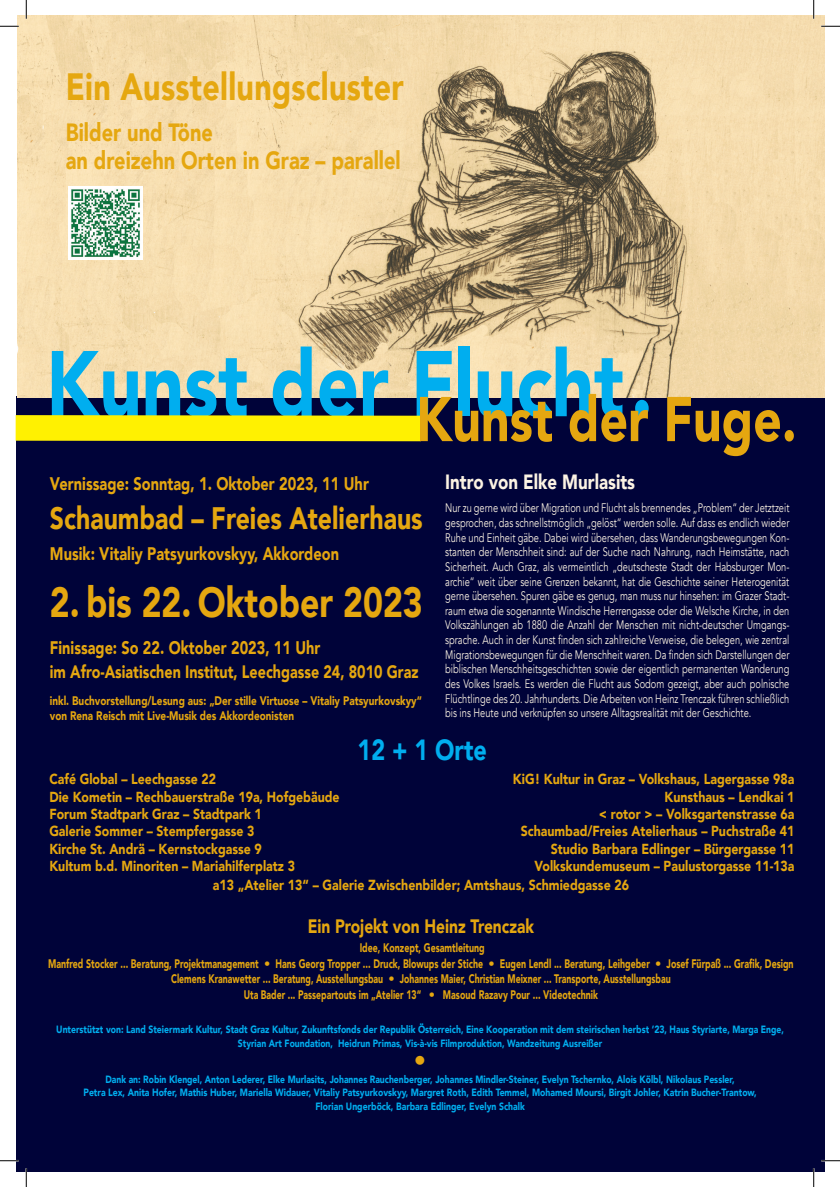
<style>
.page{position:relative;width:840px;height:1187px;background:#fff}
.page>*{position:absolute;margin:0;border:0;box-sizing:border-box;transform-origin:0 0}
.t1{font:900 92.12px "Avenir";color:#00aeef;scale:.8 1}
.t2{font:900 62.5px "Avenir";color:#e5a710;scale:.8 1}
.t3{font:900 42.12px "Avenir";color:#e5a710;scale:.8 1}
.t4{font:900 37.88px "Avenir";letter-spacing:.01em;color:#e5a710;scale:.8 1}
.t5{font:900 31px "Avenir";color:#e5a710;scale:.8 1}
.t6{font:900 29.12px "Avenir";color:#00aeef;scale:.8 1}
.t7{font:900 24.88px "Avenir";color:#e5a710;scale:.8 1}
.t8{font:900 24.75px "Avenir";color:#e5a710}
.t9{font:900 20.62px "Avenir";color:#fcf3e3;scale:.82 1}
.t10{font:900 19.38px "Avenir";color:#e5a710;scale:.8 1}
.t11{font:900 18.25px "Avenir";color:#e5a710;scale:.8 1}
.t12{font:900 18px "Avenir";color:#e5a710;scale:.79 1}
.t13{font:900 14.5px "Avenir";color:#e5a710;scale:.85 1}
.t14{font:12.38px/14.6px "Avenir";color:#fcf3e3;text-align:justify;scale:.75 1}
.t15{font:900 12.38px "Avenir";color:#e5a710;scale:.7 1}
.t16{font:900 12.38px "Avenir";color:#e5a710;scale:.71 1}
.t17{font:900 12.38px "Avenir";color:#e5a710;scale:.8 1}
.t18{font:900 10.5px "Avenir";color:#00aeef;scale:.82 1}
.t19{font:900 10.5px "Avenir";color:#00aeef;scale:.81 1}
</style>
<div class="page">
<div style="left:16px;top:396px;width:807px;height:775px;background:#000339"></div>
<img style="left:18px;top:16px;width:805px;height:381px">
<svg style="left:16px;top:415px;width:405px;height:27px;background:#f1e403"></svg>
<img style="left:68px;top:186px;width:74px;height:74px">
<svg style="left:0;top:25px;width:19px;height:2px"></svg>
<svg style="left:820px;top:25px;width:19px;height:2px"></svg>
<svg style="left:0;top:1159px;width:19px;height:2px"></svg>
<svg style="left:821px;top:1159px;width:18px;height:2px"></svg>
<svg style="left:25px;top:0;width:2px;height:19px"></svg>
<svg style="left:25px;top:1168px;width:2px;height:18px"></svg>
<svg style="left:812px;top:0;width:2px;height:19px"></svg>
<svg style="left:812px;top:1168px;width:2px;height:18px"></svg>
<p class="t4" style="left:66px;top:55px;width:424px">Ein Ausstellungscluster</p>
<p class="t7" style="left:66px;top:111px;width:185px">Bilder und Töne</p>
<p class="t7" style="left:66px;top:139px;width:420px">an dreizehn Orten in Graz – parallel</p>
<p class="t1" style="left:46px;top:305px;width:759px">Kunst der Flucht.</p>
<p class="t2" style="left:416px;top:366px;width:477px">Kunst der Fuge.</p>
<p class="t11" style="left:50px;top:468px;width:400px">Vernissage: Sonntag, 1. Oktober 2023, 11 Uhr</p>
<p class="t5" style="left:50px;top:491px;width:467px">Schaumbad – Freies Atelierhaus</p>
<p class="t11" style="left:50px;top:537px;width:363px">Musik: Vitaliy Patsyurkovskyy, Akkordeon</p>
<p class="t3" style="left:50px;top:566px;width:467px">2. bis 22. Oktober 2023</p>
<p class="t11" style="left:50px;top:632px;width:339px">Finissage: So 22. Oktober 2023, 11 Uhr</p>
<p class="t12" style="left:50px;top:656px;width:468px">im Afro-Asiatischen Institut, Leechgasse 24, 8010 Graz</p>
<p class="t17" style="left:50px;top:689px;width:466px">inkl. Buchvorstellung/Lesung aus: „Der stille Virtuose – Vitaliy Patsyurkovskyy“</p>
<p class="t17" style="left:50px;top:705px;width:306px">von Rena Reisch mit Live-Musik des Akkordeonisten</p>
<p class="t9" style="left:445px;top:464px;width:233px">Intro von Elke Murlasits</p>
<p class="t14" style="left:445px;top:501px;width:460px">Nur zu gerne wird über Migration und Flucht als brennendes „Problem“ der Jetztzeit gesprochen, das schnellstmöglich „gelöst“ werden solle. Auf dass es endlich wieder Ruhe und Einheit gäbe. Dabei wird übersehen, dass Wanderungsbewegungen Kon&shy;stanten der Menschheit sind: auf der Suche nach Nahrung, nach Heimstätte, nach Sicherheit. Auch Graz, als vermeintlich „deutscheste Stadt der Habsburger Mon&shy;archie“ weit über seine Grenzen bekannt, hat die Geschichte seiner Heterogenität gerne übersehen. Spuren gäbe es genug, man muss nur hinsehen: im Grazer Stadt&shy;raum etwa die sogenannte Windische Herrengasse oder die Welsche Kirche, in den Volkszählungen ab 1880 die Anzahl der Menschen mit nicht-deutscher Umgangs&shy;sprache. Auch in der Kunst finden sich zahlreiche Verweise, die belegen, wie zentral Migrationsbewegungen für die Menschheit waren. Da finden sich Darstellungen der biblischen Menschheitsgeschichten sowie der eigentlich permanenten Wanderung des Volkes Israels. Es werden die Flucht aus Sodom gezeigt, aber auch polnische Flüchtlinge des 20. Jahrhunderts. Die Arbeiten von Heinz Trenczak führen schließlich bis ins Heute und verknüpfen so unsere Alltagsrealität mit der Geschichte.</p>
<p class="t13" style="left:49px;top:766px;width:198px">Café Global – Leechgasse 22</p>
<p class="t13" style="left:49px;top:784px;width:343px">Die Kometin – Rechbauerstraße 19a, Hofgebäude</p>
<p class="t13" style="left:49px;top:801px;width:251px">Forum Stadtpark Graz – Stadtpark 1</p>
<p class="t13" style="left:49px;top:818px;width:243px">Galerie Sommer – Stempfergasse 3</p>
<p class="t13" style="left:49px;top:836px;width:251px">Kirche St. Andrä – Kernstockgasse 9</p>
<p class="t13" style="left:49px;top:853px;width:290px">Kultum b.d. Minoriten – Mariahilferplatz 3</p>
<p class="t6" style="left:357px;top:725px;width:163px">12 + 1 Orte</p>
<p class="t13" style="left:512px;top:766px;width:332px">KiG! Kultur in Graz – Volkshaus, Lagergasse 98a</p>
<p class="t13" style="left:664px;top:784px;width:154px">Kunsthaus – Lendkai 1</p>
<p class="t13" style="left:598px;top:801px;width:231px">&lt; rotor &gt; – Volksgartenstrasse 6a</p>
<p class="t13" style="left:520px;top:818px;width:323px">Schaumbad/Freies Atelierhaus – Puchstraße 41</p>
<p class="t13" style="left:550px;top:836px;width:288px">Studio Barbara Edlinger – Bürgergasse 11</p>
<p class="t13" style="left:534px;top:853px;width:307px">Volkskundemuseum – Paulustorgasse 11-13a</p>
<p class="t13" style="left:213px;top:873px;width:491px">a13 „Atelier 13“ – Galerie Zwischenbilder; Amtshaus, Schmiedgasse 26</p>
<p class="t10" style="left:307px;top:909px;width:284px">Ein Projekt von Heinz Trenczak</p>
<p class="t16" style="left:359px;top:936px;width:177px">Idee, Konzept, Gesamtleitung</p>
<p class="t16" style="left:48px;top:952px;width:1051px">Manfred Stocker ... Beratung, Projektmanagement • Hans Georg Tropper ... Druck, Blowups der Stiche • Eugen Lendl ... Beratung, Leihgeber • Josef Fürpaß ... Grafik, Design</p>
<p class="t15" style="left:171px;top:968px;width:714px">Clemens Kranawetter ... Beratung, Ausstellungsbau • Johannes Maier, Christian Meixner ... Transporte, Ausstellungsbau</p>
<p class="t15" style="left:243px;top:984px;width:507px">Uta Bader ... Passepartouts im „Atelier 13“ • Masoud Razavy Pour ... Videotechnik</p>
<p class="t18" style="left:56px;top:1020px;width:888px">Unterstützt von: Land Steiermark Kultur, Stadt Graz Kultur, Zukunftsfonds der Republik Österreich, Eine Kooperation mit dem steirischen herbst ’23, Haus Styriarte, Marga Enge,</p>
<p class="t19" style="left:238px;top:1033px;width:451px">Styrian Art Foundation, Heidrun Primas, Vis-à-vis Filmproduktion, Wandzeitung Ausreißer</p>
<p class="t8" style="left:414px;top:1038px;width:14px">•</p>
<p class="t19" style="left:105px;top:1069px;width:778px">Dank an: Robin Klengel, Anton Lederer, Elke Murlasits, Johannes Rauchenberger, Johannes Mindler-Steiner, Evelyn Tschernko, Alois Kölbl, Nikolaus Pessler,</p>
<p class="t18" style="left:83px;top:1083px;width:822px">Petra Lex, Anita Hofer, Mathis Huber, Mariella Widauer, Vitaliy Patsyurkovskyy, Margret Roth, Edith Temmel, Mohamed Moursi, Birgit Johler, Katrin Bucher-Trantow,</p>
<p class="t18" style="left:315px;top:1097px;width:257px">Florian Ungerböck, Barbara Edlinger, Evelyn Schalk</p>
</div>
